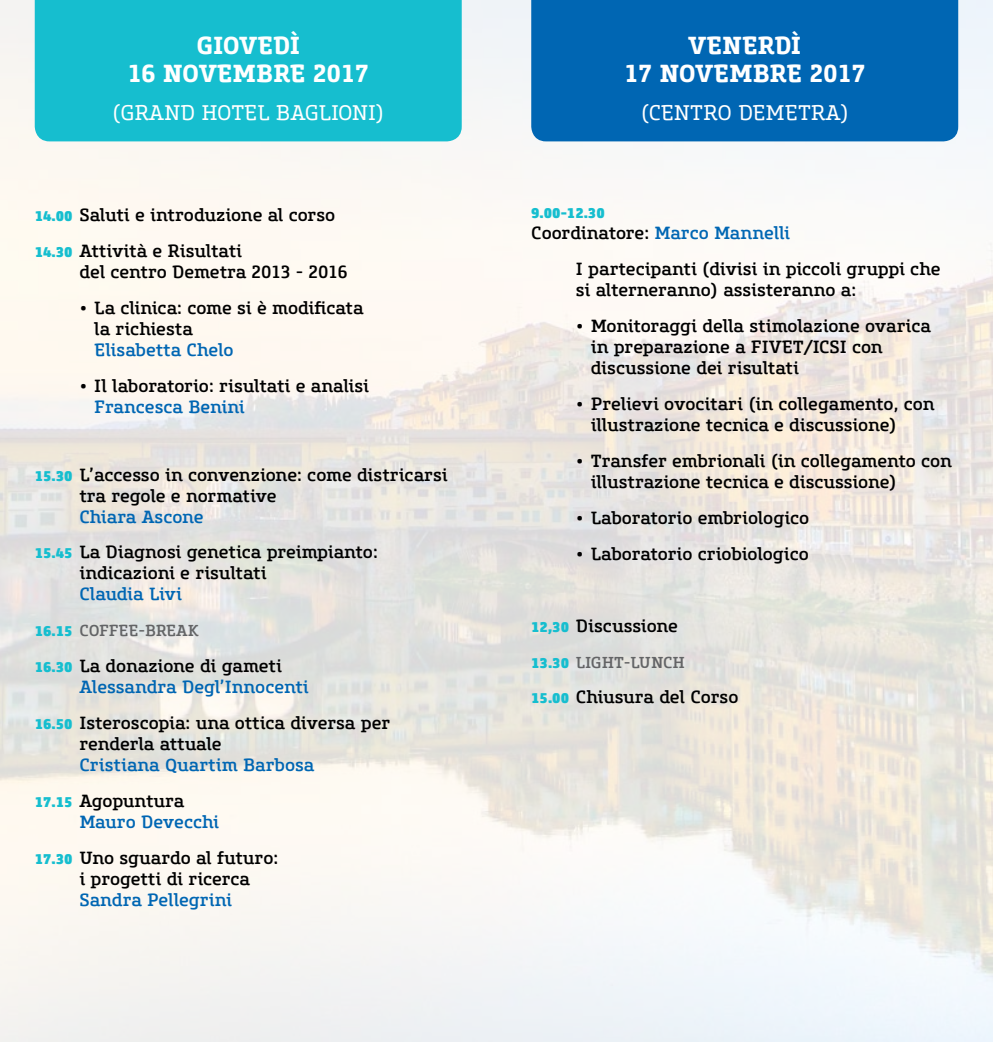
<style>
.page{position:relative;width:993px;height:1042px;background:#fff}
.page>*{position:absolute;margin:0;border:0;box-sizing:border-box;transform-origin:0 0}
.t1{font:700 24.5px/28px "Core Slab M65";color:#fff;text-align:center}
.t2{font:21px "Core Slab M45";color:#fff}
.t3{font:500 17.5px/21px "Core Slab M55";letter-spacing:-.01em;color:#000}
.t4{font:500 17.5px/21px "Core Slab M55";letter-spacing:-.005em;color:#0066b3}
.t5{font:500 15.75px "Core Slab M55";color:#636466}
.t6{font:800 14px "Core Slab M85";color:#16becf}
.s1{font-family:"Core Slab M85";font-weight:800;font-size:14px;color:#16becf}
.s2{color:#0066b3}
.s3{color:#000}
</style>
<div class="page">
<img style="left:0;top:0;width:992px;height:1042px">
<div style="left:35px;top:0;width:426px;height:141px;background:#16becf"></div>
<div style="left:531px;top:0;width:426px;height:141px;background:#0066b3"></div>
<h1 class="t1" style="left:127px;top:32px;width:243px">GIOVEDÌ<br>16 NOVEMBRE 2017</h1>
<p class="t2" style="left:112px;top:100px;width:273px">(GRAND HOTEL BAGLIONI)</p>
<p class="t3" style="left:35px;top:197px;width:302px;line-height:35.9px"><span class="s1">14.00</span> Saluti e introduzione al corso<br><span class="s1">14.30</span> Attività e Risultati</p>
<p class="t3" style="left:79px;top:262px;width:269px">del centro Demetra 2013 - 2016</p>
<p class="t3" style="left:94px;top:298px;width:271px;text-indent:-15px">• La clinica: come si è modificata la richiesta</p>
<p class="t4" style="left:94px;top:340px;width:141px">Elisabetta Chelo</p>
<p class="t3" style="left:79px;top:375px;width:291px">• Il laboratorio: risultati e analisi</p>
<p class="t4" style="left:94px;top:396px;width:152px">Francesca Benini</p>
<p class="t3" style="left:79px;top:464px;width:369px;text-indent:-45px"><span class="s1">15.30</span> L’accesso in convenzione: come districarsi tra regole e normative</p>
<p class="t3" style="left:35px;top:499px;width:344px;line-height:35.9px;text-indent:45px"><span class="s2">Chiara Ascone<br></span><span class="s1">15.45</span> La Diagnosi genetica preimpianto:</p>
<p class="t3" style="left:79px;top:563px;width:189px">indicazioni e risultati</p>
<p class="t4" style="left:79px;top:584px;width:104px">Claudia Livi</p>
<p class="t5" style="left:35px;top:621px;width:165px"><span class="s1">16.15</span> COFFEE-BREAK</p>
<p class="t4" style="left:79px;top:656px;width:231px;text-indent:-45px"><span class="s1">16.30</span> <span class="s3">La donazione di gameti<br></span>Alessandra Degl’Innocenti</p>
<p class="t3" style="left:79px;top:713px;width:312px;text-indent:-45px"><span class="s1">16.50</span> Isteroscopia: una ottica diversa per renderla attuale</p>
<p class="t4" style="left:35px;top:747px;width:281px;line-height:35.9px;text-indent:45px">Cristiana Quartim Barbosa<br><span class="s1">17.15</span> <span class="s3">Agopuntura</span></p>
<p class="t3" style="left:35px;top:804px;width:245px;line-height:35.9px;text-indent:45px"><span class="s2">Mauro Devecchi<br></span><span class="s1">17.30</span> Uno sguardo al futuro:</p>
<p class="t3" style="left:79px;top:868px;width:172px">i progetti di ricerca</p>
<p class="t4" style="left:79px;top:889px;width:154px">Sandra Pellegrini</p>
<h1 class="t1" style="left:624px;top:32px;width:243px">VENERDÌ<br>17 NOVEMBRE 2017</h1>
<p class="t2" style="left:640px;top:100px;width:209px">(CENTRO DEMETRA)</p>
<p class="t6" style="left:531px;top:204px;width:75px">9.00-12.30</p>
<p class="t3" style="left:575px;top:216px;width:366px;line-height:35.9px;text-indent:-45px">Coordinatore: <span class="s2">Marco Mannelli<br></span>I partecipanti (divisi in piccoli gruppi che</p>
<p class="t3" style="left:575px;top:280px;width:282px">si alterneranno) assisteranno a:</p>
<p class="t3" style="left:590px;top:316px;width:341px;text-indent:-15px">• Monitoraggi della stimolazione ovarica in preparazione a FIVET/ICSI con discussione dei risultati</p>
<p class="t3" style="left:590px;top:394px;width:345px;text-indent:-15px">• Prelievi ovocitari (in collegamento, con illustrazione tecnica e discussione)</p>
<p class="t3" style="left:590px;top:451px;width:362px;text-indent:-15px">• Transfer embrionali (in collegamento con illustrazione tecnica e discussione)</p>
<p class="t3" style="left:575px;top:507px;width:235px">• Laboratorio embriologico</p>
<p class="t3" style="left:575px;top:543px;width:234px">• Laboratorio criobiologico</p>
<p class="t3" style="left:531px;top:615px;width:148px"><span class="s1">12,30</span> Discussione</p>
<p class="t5" style="left:531px;top:652px;width:155px"><span class="s1">13.30</span> LIGHT-LUNCH</p>
<p class="t3" style="left:531px;top:687px;width:208px"><span class="s1">15.00</span> Chiusura del Corso</p>
</div>
